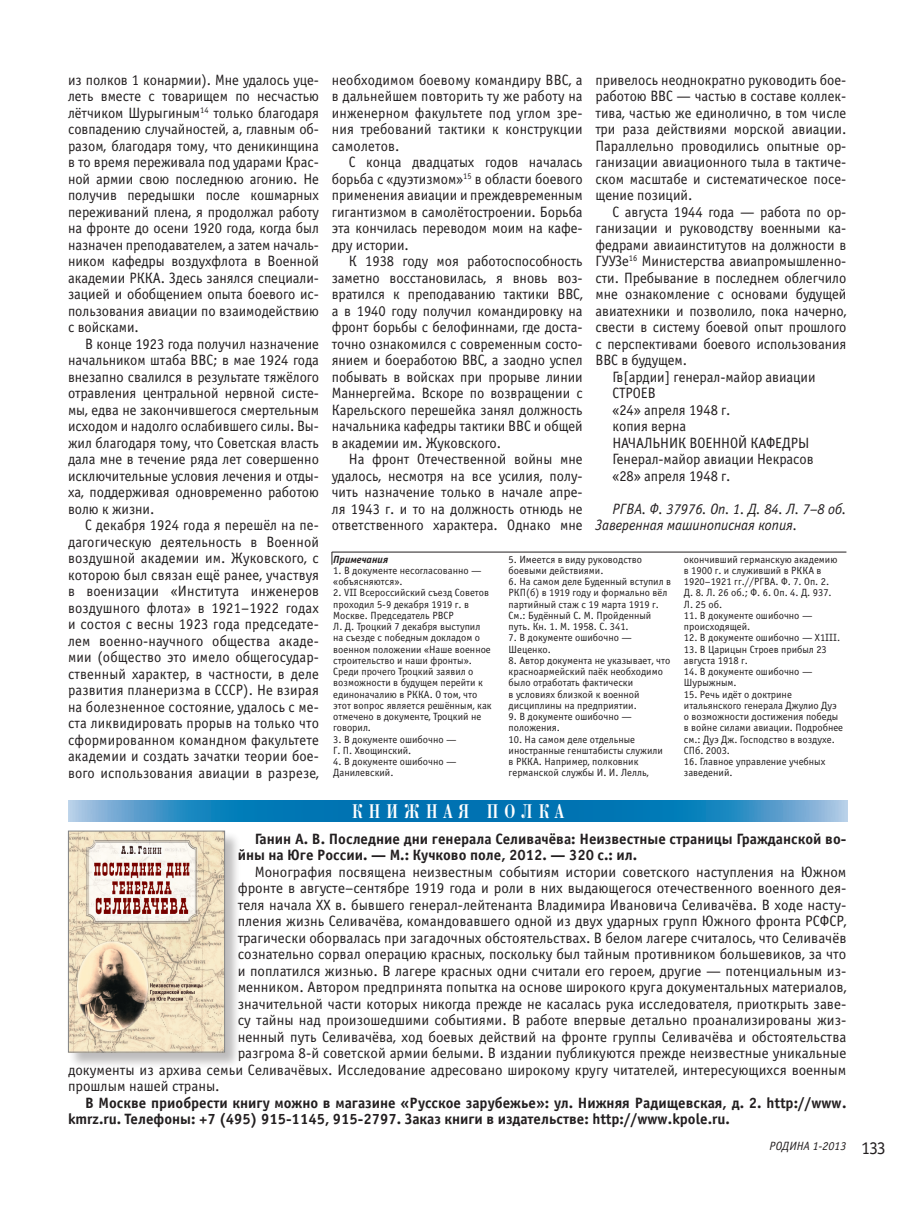
<style>
.page{position:relative;width:923px;height:1212px;background:#fff}
.page>*{position:absolute;margin:0;border:0;box-sizing:border-box;transform-origin:0 0}
.Rubrika{font:21px "Bodoni Cond C";letter-spacing:.3em;color:#fff}
.Text{font:15px/16.5px "Officina Sans C";color:#231f20;text-align:justify}
.Text-2{font:700 15px/16.5px "Officina Sans C";color:#231f20}
.Text-3{font:italic 15px/16.5px "Officina Sans C";letter-spacing:-.005em;color:#231f20}
.t1{font:italic 12px "Officina Sans C";color:#231f20}
.Primechaniya{font:10.5px/11.2px "Officina Sans C";color:#231f20}
.Primechaniya-2{font:italic 700 10.5px "Officina Sans C";color:#231f20}
.s1{font-style:normal;font-size:18px}
</style>
<div class="page">
<hr style="left:332px;top:552px;width:514px;height:1px;background:#231f20">
<svg style="left:332px;top:552px;width:1px;height:13px"></svg>
<div style="left:68px;top:831px;width:174px;height:238px;background:#231f20;opacity:.3"></div>
<img style="left:70px;top:833px;width:153px;height:217px">
<div style="left:68px;top:831px;width:157px;height:221px;border:1px solid #808285"></div>
<svg style="left:68px;top:801px;width:780px;height:20px"></svg>
<p class="Text" style="left:68px;top:72px;width:252px">из полков 1 конармии). Мне удалось уце&shy;леть вместе с товарищем по несчастью лётчиком Шурыгиным<sup>14</sup> только благодаря совпадению случайностей, а, главным об&shy;разом, благодаря тому, что деникинщина в то время переживала под ударами Крас&shy;ной армии свою последнюю агонию. Не получив передышки после кошмарных переживаний плена, я продолжал работу на фронте до осени 1920 года, когда был назначен преподавателем, а затем началь&shy;ником кафедры воздухфлота в Военной академии РККА. Здесь занялся специали&shy;зацией и обобщением опыта боевого ис&shy;пользования авиации по взаимодействию с войсками.</p>
<p class="Text" style="left:68px;top:336px;width:252px;text-indent:17px">В конце 1923 года получил назначение начальником штаба ВВС; в мае 1924 года внезапно свалился в результате тяжёлого отравления центральной нервной систе&shy;мы, едва не закончившегося смертельным исходом и надолго ослабившего силы. Вы&shy;жил благодаря тому, что Советская власть дала мне в течение ряда лет совершенно исключительные условия лечения и отды&shy;ха, поддерживая одновременно работою волю к жизни.</p>
<p class="Text" style="left:68px;top:517px;width:252px;text-indent:17px">С декабря 1924 года я перешёл на пе&shy;дагогическую деятельность в Военной воздушной академии им. Жуковского, с которою был связан ещё ранее, участвуя в военизации «Института инженеров воздушного флота» в 1921–1922 годах и состоя с весны 1923 года председате&shy;лем военно-научного общества акаде&shy;мии (общество это имело общегосудар&shy;ственный характер, в частности, в деле развития планеризма в СССР). Не взирая на болезненное состояние, удалось с ме&shy;ста ликвидировать прорыв на только что сформированном командном факультете академии и создать зачатки теории бое&shy;вого использования авиации в разрезе,</p>
<p class="Text" style="left:332px;top:72px;width:252px">необходимом боевому командиру ВВС, а в дальнейшем повторить ту же работу на инженерном факультете под углом зре&shy;ния требований тактики к конструкции самолетов.</p>
<p class="Text" style="left:332px;top:154px;width:252px;text-indent:17px">С конца двадцатых годов началась борьба с «дуэтизмом»<sup>15</sup> в области боевого применения авиации и преждевременным гигантизмом в самолётостроении. Борьба эта кончилась переводом моим на кафе&shy;дру истории.</p>
<p class="Text" style="left:332px;top:253px;width:252px;text-indent:17px">К 1938 году моя работоспособность заметно восстановилась, я вновь воз&shy;вратился к преподаванию тактики ВВС, а в 1940 году получил командировку на фронт борьбы с белофиннами, где доста&shy;точно ознакомился с современным состо&shy;янием и боеработою ВВС, а заодно успел побывать в войсках при прорыве линии Маннергейма. Вскоре по возвращении с Карельского перешейка занял должность начальника кафедры тактики ВВС и общей в академии им. Жуковского.</p>
<p class="Text" style="left:332px;top:451px;width:252px;text-indent:17px">На фронт Отечественной войны мне удалось, несмотря на все усилия, полу&shy;чить назначение только в начале апре&shy;ля 1943 г. и то на должность отнюдь не ответственного характера. Однако мне</p>
<p class="Text" style="left:595px;top:72px;width:252px">привелось неоднократно руководить бое&shy;работою ВВС — частью в составе коллек&shy;тива, частью же единолично, в том числе три раза действиями морской авиации.<br>Параллельно проводились опытные ор&shy;ганизации авиационного тыла в тактиче&shy;ском масштабе и систематическое посе&shy;щение позиций.</p>
<p class="Text" style="left:595px;top:204px;width:252px;text-indent:17px">С августа 1944 года — работа по ор&shy;ганизации и руководству военными ка&shy;федрами авиаинститутов на должности в ГУУЗе<sup>16</sup> Министерства авиапромышленно&shy;сти. Пребывание в последнем облегчило мне ознакомление с основами будущей авиатехники и позволило, пока начерно, свести в систему боевой опыт прошлого с перспективами боевого использования ВВС в будущем.</p>
<p class="Text" style="left:612px;top:369px;width:205px">Гв[ардии] генерал-майор авиации</p>
<p class="Text" style="left:612px;top:385px;width:45px">СТРОЕВ</p>
<p class="Text" style="left:612px;top:402px;width:119px">«24» апреля 1948 г.</p>
<p class="Text" style="left:612px;top:418px;width:75px">копия верна</p>
<p class="Text" style="left:612px;top:435px;width:198px">НАЧАЛЬНИК ВОЕННОЙ КАФЕДРЫ</p>
<p class="Text" style="left:612px;top:451px;width:203px">Генерал-майор авиации Некрасов</p>
<p class="Text" style="left:612px;top:468px;width:119px">«28» апреля 1948 г.</p>
<p class="Text-3" style="left:595px;top:501px;width:252px;text-indent:17px">РГВА. Ф. 37976. Оп. 1. Д. 84. Л. 7–8 об.<br>Заверенная машинописная копия.</p>
<p class="Primechaniya-2" style="left:333px;top:553px;width:56px">Примечания</p>
<p class="Primechaniya" style="left:333px;top:565px;width:150px">1. В документе несогласованно — «объясняются».</p>
<p class="Primechaniya" style="left:333px;top:587px;width:160px">2. VII Всероссийский съезд Советов проходил 5-9 декабря 1919 г. в<br>Москве. Председатель РВСР<br>Л. Д. Троцкий 7 декабря выступил на съезде с победным докладом о военном положении «Наше военное строительство и наши фронты».<br>Среди прочего Троцкий заявил о возможности в будущем перейти к единоначалию в РККА. О том, что этот вопрос является решённым, как отмечено в документе, Троцкий не говорил.</p>
<p class="Primechaniya" style="left:333px;top:734px;width:125px">3. В документе ошибочно —<br>Г. П. Хвощинский.</p>
<p class="Primechaniya" style="left:333px;top:756px;width:125px">4. В документе ошибочно —<br>Данилевский.</p>
<p class="Primechaniya" style="left:508px;top:554px;width:135px">5. Имеется в виду руководство боевыми действиями.</p>
<p class="Primechaniya" style="left:508px;top:576px;width:164px">6. На самом деле Буденный вступил в<br>РКП(б) в 1919 году и формально вёл партийный стаж с 19 марта 1919 г.<br>См.: Будённый С. М. Пройденный путь. Кн. 1. М. 1958. С. 341.</p>
<p class="Primechaniya" style="left:508px;top:632px;width:125px">7. В документе ошибочно —<br>Шеценко.</p>
<p class="Primechaniya" style="left:508px;top:655px;width:163px">8. Автор документа не указывает, что красноармейский паёк необходимо было отработать фактически<br>в условиях близкой к военной дисциплины на предприятии.</p>
<p class="Primechaniya" style="left:508px;top:711px;width:125px">9. В документе ошибочно — положения.</p>
<p class="Primechaniya" style="left:508px;top:734px;width:156px">10. На самом деле отдельные иностранные генштабисты служили в РККА. Например, полковник германской службы И. И. Лелль,</p>
<p class="Rubrika" style="left:352px;top:800px;width:213px">КНИЖНАЯ ПОЛКА</p>
<p class="Primechaniya" style="left:684px;top:554px;width:155px">окончивший германскую академию в 1900 г. и служивший в РККА в<br>1920–1921 гг.//РГВА. Ф. 7. Оп. 2.<br>Д. 8. Л. 26 об.; Ф. 6. Оп. 4. Д. 937.<br>Л. 25 об.</p>
<p class="Primechaniya" style="left:684px;top:610px;width:130px">11. В документе ошибочно — происходящей.</p>
<p class="Primechaniya" style="left:684px;top:632px;width:158px">12. В документе ошибочно — X1III.</p>
<p class="Primechaniya" style="left:684px;top:644px;width:144px">13. В Царицын Строев прибыл 23 августа 1918 г.</p>
<p class="Primechaniya" style="left:684px;top:666px;width:130px">14. В документе ошибочно —<br>Шурыжным.</p>
<p class="Primechaniya" style="left:684px;top:689px;width:161px">15. Речь идёт о доктрине итальянского генерала Джулио Дуэ о возможности достижения победы в войне силами авиации. Подробнее см.: Дуэ Дж. Господство в воздухе.<br>СПб. 2003.</p>
<p class="Primechaniya" style="left:684px;top:756px;width:143px">16. Главное управление учебных заведений.</p>
<p class="Text-2" style="left:238px;top:830px;width:610px;text-indent:17px">Ганин А. В. Последние дни генерала Селивачёва: Неизвестные страницы Гражданской во&shy;йны на Юге России. — М.: Кучково поле, 2012. — 320 с.: ил.</p>
<p class="Text" style="left:255px;top:864px;width:593px">Монография посвящена неизвестным событиям истории советского наступления на Южном</p>
<p class="Text" style="left:238px;top:880px;width:610px">фронте в августе–сентябре 1919 года и роли в них выдающегося отечественного военного дея-</p>
<p class="Text" style="left:238px;top:897px;width:610px">теля начала ХХ в. бывшего генерал-лейтенанта Владимира Ивановича Селивачёва. В ходе насту-</p>
<p class="Text" style="left:238px;top:913px;width:610px">пления жизнь Селивачёва, командовавшего одной из двух ударных групп Южного фронта РСФСР,</p>
<p class="Text" style="left:238px;top:930px;width:610px">трагически оборвалась при загадочных обстоятельствах. В белом лагере считалось, что Селивачёв</p>
<p class="Text" style="left:238px;top:946px;width:610px">сознательно сорвал операцию красных, поскольку был тайным противником большевиков, за что</p>
<p class="Text" style="left:238px;top:963px;width:610px">и поплатился жизнью. В лагере красных одни считали его героем, другие — потенциальным из-</p>
<p class="Text" style="left:238px;top:979px;width:610px">менником. Автором предпринята попытка на основе широкого круга документальных материалов,</p>
<p class="Text" style="left:238px;top:996px;width:610px">значительной части которых никогда прежде не касалась рука исследователя, приоткрыть заве-</p>
<p class="Text" style="left:238px;top:1012px;width:610px">су тайны над произошедшими событиями. В работе впервые детально проанализированы жиз-</p>
<p class="Text" style="left:238px;top:1029px;width:610px">ненный путь Селивачёва, ход боевых действий на фронте группы Селивачёва и обстоятельства</p>
<p class="Text" style="left:238px;top:1045px;width:610px">разгрома 8-й советской армии белыми. В издании публикуются прежде неизвестные уникальные</p>
<p class="Text" style="left:68px;top:1062px;width:780px">документы из архива семьи Селивачёвых. Исследование адресовано широкому кругу читателей, интересующихся военным</p>
<p class="Text" style="left:68px;top:1078px;width:153px">прошлым нашей страны.</p>
<p class="Text-2" style="left:68px;top:1094px;width:780px;text-indent:17px">В Москве приобрести книгу можно в магазине «Русское зарубежье»: ул. Нижняя Радищевская, д. 2. http://www. kmrz.ru. Телефоны: +7 (495) 915-1145, 915-2797. Заказ книги в издательстве: http://www.kpole.ru.</p>
<p class="t1" style="left:769px;top:1139px;width:118px">РОДИНА 1-2013 <span class="s1">133</span></p>
</div>
